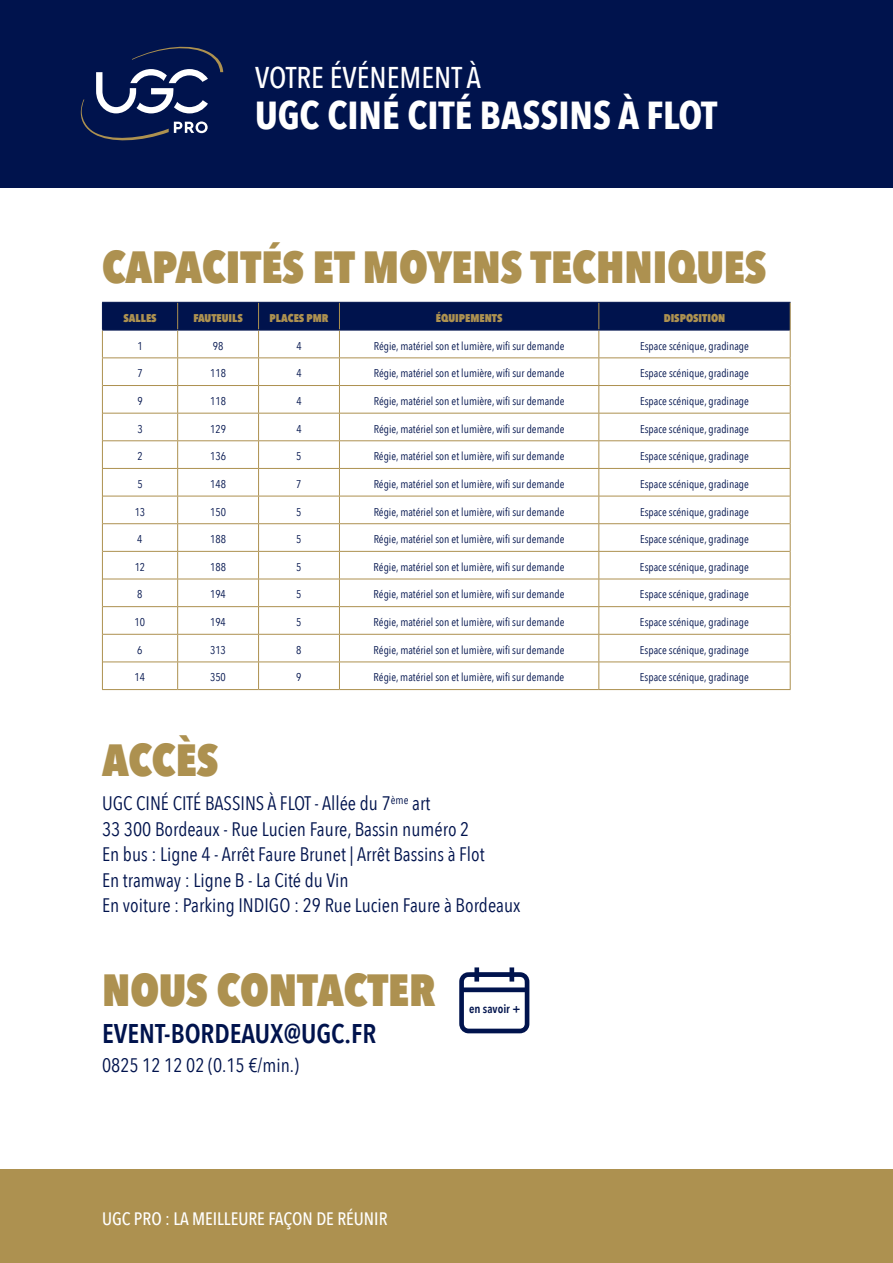
<style>
.page{position:relative;width:893px;height:1263px;background:#fff}
.page>*{position:absolute;margin:0;border:0;box-sizing:border-box;transform-origin:0 0}
.t1{font:800 45px "Avenir Next Condensed";color:#ad9150}
.t2{font:700 39px "Avenir Next Condensed";color:#fff}
.t3{font:500 30px "Avenir Next Condensed";color:#fff}
.t4{font:600 27px "Avenir Next Condensed";color:#00134d}
.t5{font:19.5px/25.5px "Avenir Next Condensed";color:#00134d}
.t6{font:500 18px "Avenir Next Condensed";color:#fff}
.t7{font:600 12px "Avenir Next Condensed";color:#00134d}
.t8{font:11.25px "Avenir Next Condensed";color:#00134d}
.t9{font:800 11.25px "Avenir Next Condensed";color:#ad9150}
</style>
<div class="page">
<div style="left:0;top:0;width:893px;height:187px;background:#00134d"></div>
<div style="left:0;top:1169px;width:893px;height:94px;background:#ad9150"></div>
<svg style="left:81px;top:46px;width:142px;height:95px"></svg>
<hr style="left:102px;top:689px;width:76px;height:1px;background:#ad9150">
<hr style="left:178px;top:689px;width:81px;height:1px;background:#ad9150">
<hr style="left:259px;top:689px;width:80px;height:1px;background:#ad9150">
<hr style="left:339px;top:689px;width:260px;height:1px;background:#ad9150">
<hr style="left:599px;top:689px;width:192px;height:1px;background:#ad9150">
<svg style="left:102px;top:302px;width:689px;height:387px"></svg>
<hr style="left:102px;top:357px;width:76px;height:1px;background:#ad9150">
<hr style="left:178px;top:357px;width:81px;height:1px;background:#ad9150">
<hr style="left:259px;top:357px;width:80px;height:1px;background:#ad9150">
<hr style="left:339px;top:357px;width:260px;height:1px;background:#ad9150">
<hr style="left:599px;top:357px;width:192px;height:1px;background:#ad9150">
<svg style="left:459px;top:967px;width:70px;height:66px"></svg>
<h3 class="t3" style="left:255px;top:60px;width:228px">VOTRE ÉVÉNEMENT À</h3>
<h2 class="t2" style="left:255px;top:91px;width:464px">UGC CINÉ CITÉ BASSINS À FLOT</h2>
<h1 class="t1" style="left:102px;top:239px;width:666px">CAPACITÉS ET MOYENS TECHNIQUES</h1>
<p class="t9" style="left:123px;top:311px;width:35px">SALLES</p>
<p class="t9" style="left:193px;top:311px;width:51px">FAUTEUILS</p>
<p class="t9" style="left:269px;top:311px;width:60px">PLACES PMR</p>
<p class="t9" style="left:436px;top:311px;width:68px">ÉQUIPEMENTS</p>
<p class="t9" style="left:664px;top:311px;width:63px">DISPOSITION</p>
<p class="t8" style="left:137px;top:336px;width:7px">1</p>
<p class="t8" style="left:213px;top:336px;width:12px">98</p>
<p class="t8" style="left:296px;top:336px;width:7px">4</p>
<p class="t8" style="left:374px;top:336px;width:192px">Régie, matériel son et lumière, wifi sur demande</p>
<p class="t8" style="left:640px;top:336px;width:110px">Espace scénique, gradinage</p>
<p class="t8" style="left:137px;top:364px;width:7px">7</p>
<p class="t8" style="left:210px;top:364px;width:17px">118</p>
<p class="t8" style="left:296px;top:364px;width:7px">4</p>
<p class="t8" style="left:374px;top:364px;width:192px">Régie, matériel son et lumière, wifi sur demande</p>
<p class="t8" style="left:640px;top:364px;width:110px">Espace scénique, gradinage</p>
<p class="t8" style="left:137px;top:391px;width:7px">9</p>
<p class="t8" style="left:210px;top:391px;width:17px">118</p>
<p class="t8" style="left:296px;top:391px;width:7px">4</p>
<p class="t8" style="left:374px;top:391px;width:192px">Régie, matériel son et lumière, wifi sur demande</p>
<p class="t8" style="left:640px;top:391px;width:110px">Espace scénique, gradinage</p>
<p class="t8" style="left:137px;top:419px;width:7px">3</p>
<p class="t8" style="left:210px;top:419px;width:17px">129</p>
<p class="t8" style="left:296px;top:419px;width:7px">4</p>
<p class="t8" style="left:374px;top:419px;width:192px">Régie, matériel son et lumière, wifi sur demande</p>
<p class="t8" style="left:640px;top:419px;width:110px">Espace scénique, gradinage</p>
<p class="t8" style="left:137px;top:447px;width:7px">2</p>
<p class="t8" style="left:210px;top:447px;width:17px">136</p>
<p class="t8" style="left:296px;top:447px;width:7px">5</p>
<p class="t8" style="left:374px;top:447px;width:192px">Régie, matériel son et lumière, wifi sur demande</p>
<p class="t8" style="left:640px;top:447px;width:110px">Espace scénique, gradinage</p>
<p class="t8" style="left:137px;top:474px;width:7px">5</p>
<p class="t8" style="left:210px;top:474px;width:17px">148</p>
<p class="t8" style="left:296px;top:474px;width:7px">7</p>
<p class="t8" style="left:374px;top:474px;width:192px">Régie, matériel son et lumière, wifi sur demande</p>
<p class="t8" style="left:640px;top:474px;width:110px">Espace scénique, gradinage</p>
<p class="t8" style="left:135px;top:502px;width:12px">13</p>
<p class="t8" style="left:210px;top:502px;width:17px">150</p>
<p class="t8" style="left:296px;top:502px;width:7px">5</p>
<p class="t8" style="left:374px;top:502px;width:192px">Régie, matériel son et lumière, wifi sur demande</p>
<p class="t8" style="left:640px;top:502px;width:110px">Espace scénique, gradinage</p>
<p class="t8" style="left:137px;top:530px;width:7px">4</p>
<p class="t8" style="left:210px;top:530px;width:17px">188</p>
<p class="t8" style="left:296px;top:530px;width:7px">5</p>
<p class="t8" style="left:374px;top:530px;width:192px">Régie, matériel son et lumière, wifi sur demande</p>
<p class="t8" style="left:640px;top:530px;width:110px">Espace scénique, gradinage</p>
<p class="t8" style="left:135px;top:557px;width:12px">12</p>
<p class="t8" style="left:210px;top:557px;width:17px">188</p>
<p class="t8" style="left:296px;top:557px;width:7px">5</p>
<p class="t8" style="left:374px;top:557px;width:192px">Régie, matériel son et lumière, wifi sur demande</p>
<p class="t8" style="left:640px;top:557px;width:110px">Espace scénique, gradinage</p>
<p class="t8" style="left:137px;top:585px;width:7px">8</p>
<p class="t8" style="left:210px;top:585px;width:17px">194</p>
<p class="t8" style="left:296px;top:585px;width:7px">5</p>
<p class="t8" style="left:374px;top:585px;width:192px">Régie, matériel son et lumière, wifi sur demande</p>
<p class="t8" style="left:640px;top:585px;width:110px">Espace scénique, gradinage</p>
<p class="t8" style="left:135px;top:612px;width:12px">10</p>
<p class="t8" style="left:210px;top:612px;width:17px">194</p>
<p class="t8" style="left:296px;top:612px;width:7px">5</p>
<p class="t8" style="left:374px;top:612px;width:192px">Régie, matériel son et lumière, wifi sur demande</p>
<p class="t8" style="left:640px;top:612px;width:110px">Espace scénique, gradinage</p>
<p class="t8" style="left:137px;top:640px;width:7px">6</p>
<p class="t8" style="left:210px;top:640px;width:17px">313</p>
<p class="t8" style="left:296px;top:640px;width:7px">8</p>
<p class="t8" style="left:374px;top:640px;width:192px">Régie, matériel son et lumière, wifi sur demande</p>
<p class="t8" style="left:640px;top:640px;width:110px">Espace scénique, gradinage</p>
<p class="t8" style="left:135px;top:668px;width:12px">14</p>
<p class="t8" style="left:210px;top:668px;width:17px">350</p>
<p class="t8" style="left:296px;top:668px;width:7px">9</p>
<p class="t8" style="left:374px;top:668px;width:192px">Régie, matériel son et lumière, wifi sur demande</p>
<p class="t8" style="left:640px;top:668px;width:110px">Espace scénique, gradinage</p>
<h1 class="t1" style="left:102px;top:732px;width:118px">ACCÈS</h1>
<p class="t5" style="left:102px;top:790px;width:420px">UGC CINÉ CITÉ BASSINS À FLOT - Allée du 7<sup>ème</sup> art<br>33 300 Bordeaux - Rue Lucien Faure, Bassin numéro 2<br>En bus : Ligne 4 - Arrêt Faure Brunet | Arrêt Bassins à Flot<br>En tramway : Ligne B - La Cité du Vin<br>En voiture : Parking INDIGO : 29 Rue Lucien Faure à Bordeaux</p>
<h1 class="t1" style="left:102px;top:962px;width:335px">NOUS CONTACTER</h1>
<h3 class="t4" style="left:102px;top:1010px;width:276px">EVENT-BORDEAUX@UGC.FR</h3>
<h3 class="t5" style="left:102px;top:1051px;width:198px">0825 12 12 02 (0.15 €/min.)</h3>
<p class="t7" style="left:469px;top:999px;width:53px">en savoir +</p>
<h3 class="t6" style="left:102px;top:1208px;width:287px">UGC PRO : LA MEILLEURE FAÇON DE RÉUNIR</h3>
</div>
